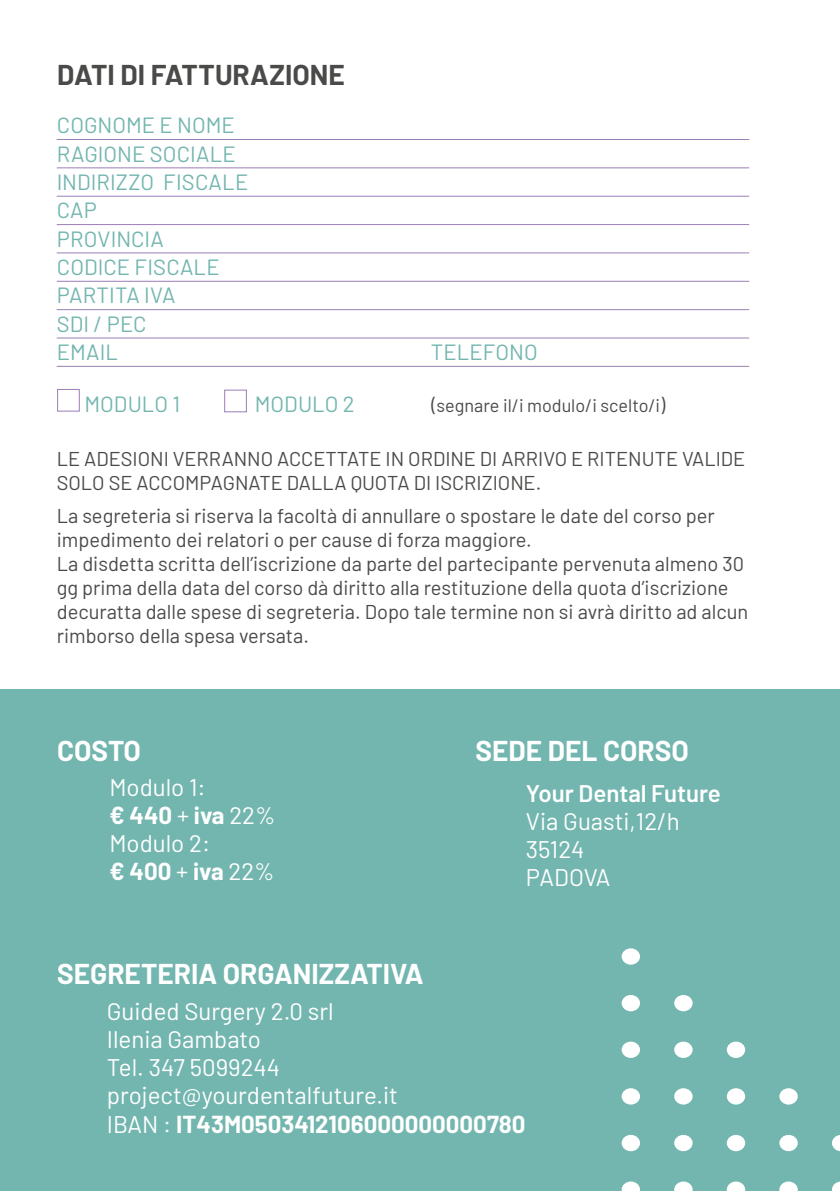
<style>
.page{position:relative;width:840px;height:1191px;background:#fff}
.page>*{position:absolute;margin:0;border:0;box-sizing:border-box;transform-origin:0 0}
.t1{font:700 28px "Barlow";color:#fff}
.t2{font:700 28px "Barlow";color:#4a4a49}
.t3{font:24px/28px "Barlow";color:#fff}
.t4{font:600 24px "Barlow";color:#fff}
.t5{font:22px/28.4px "Barlow";letter-spacing:.005em;color:#73b6af}
.t6{font:20px/24px "Barlow";color:#4a4a49}
.t7{font:18px "Barlow";color:#4a4a49}
.s1{font-size:20px}
.s2{font-weight:700}
</style>
<div class="page">
<div style="left:0;top:689px;width:839px;height:502px;background:#73b6af"></div>
<hr style="left:57px;top:167px;width:691px;height:1px;background:#9a7eb8">
<hr style="left:57px;top:196px;width:691px;height:1px;background:#9a7eb8">
<hr style="left:57px;top:224px;width:691px;height:1px;background:#9a7eb8">
<hr style="left:57px;top:252px;width:691px;height:1px;background:#9a7eb8">
<hr style="left:57px;top:281px;width:691px;height:1px;background:#9a7eb8">
<hr style="left:57px;top:309px;width:691px;height:1px;background:#9a7eb8">
<hr style="left:57px;top:338px;width:691px;height:1px;background:#9a7eb8">
<hr style="left:57px;top:366px;width:691px;height:1px;background:#9a7eb8">
<hr style="left:57px;top:139px;width:691px;height:1px;background:#9a7eb8">
<svg style="left:621px;top:1181px;width:18px;height:10px"></svg>
<svg style="left:674px;top:1181px;width:18px;height:10px"></svg>
<svg style="left:726px;top:1181px;width:18px;height:10px"></svg>
<svg style="left:779px;top:1181px;width:18px;height:10px"></svg>
<svg style="left:832px;top:1181px;width:7px;height:10px"></svg>
<div style="left:621px;top:1134px;width:18px;height:17px;background:#fff;border-radius:50%"></div>
<div style="left:673px;top:1134px;width:19px;height:17px;background:#fff;border-radius:50%"></div>
<div style="left:726px;top:1134px;width:18px;height:17px;background:#fff;border-radius:50%"></div>
<div style="left:779px;top:1134px;width:18px;height:17px;background:#fff;border-radius:50%"></div>
<svg style="left:832px;top:1135px;width:7px;height:16px"></svg>
<div style="left:621px;top:1088px;width:18px;height:16px;background:#fff;border-radius:50%"></div>
<div style="left:673px;top:1088px;width:19px;height:16px;background:#fff;border-radius:50%"></div>
<div style="left:726px;top:1088px;width:18px;height:16px;background:#fff;border-radius:50%"></div>
<div style="left:779px;top:1088px;width:18px;height:16px;background:#fff;border-radius:50%"></div>
<div style="left:621px;top:1041px;width:18px;height:17px;background:#fff;border-radius:50%"></div>
<div style="left:673px;top:1041px;width:19px;height:17px;background:#fff;border-radius:50%"></div>
<div style="left:726px;top:1041px;width:18px;height:17px;background:#fff;border-radius:50%"></div>
<div style="left:621px;top:995px;width:18px;height:16px;background:#fff;border-radius:50%"></div>
<div style="left:673px;top:995px;width:19px;height:16px;background:#fff;border-radius:50%"></div>
<div style="left:621px;top:948px;width:18px;height:16px;background:#fff;border-radius:50%"></div>
<div style="left:57px;top:389px;width:23px;height:22px;border:1px solid #9a7eb8"></div>
<div style="left:224px;top:389px;width:23px;height:23px;border:1px solid #9a7eb8"></div>
<h1 class="t2" style="left:57px;top:54px;width:289px">DATI DI FATTURAZIONE</h1>
<p class="t5" style="left:57px;top:109px;width:193px">COGNOME E NOME<br>RAGIONE SOCIALE<br>INDIRIZZO FISCALE<br>CAP<br>PROVINCIA<br>CODICE FISCALE<br>PARTITA IVA<br>SDI / PEC<br>EMAIL</p>
<p class="t5" style="left:430px;top:336px;width:109px">TELEFONO</p>
<p class="t5" style="left:84px;top:388px;width:97px">MODULO 1</p>
<p class="t5" style="left:254px;top:388px;width:101px">MODULO 2</p>
<p class="t7" style="left:431px;top:393px;width:235px"><span class="s1">(</span>segnare il/i modulo/i scelto/i<span class="s1">)</span></p>
<p class="t6" style="left:57px;top:445px;width:689px">LE ADESIONI VERRANNO ACCETTATE IN ORDINE DI ARRIVO E RITENUTE VALIDE<br>SOLO SE ACCOMPAGNATE DALLA QUOTA DI ISCRIZIONE.</p>
<p class="t6" style="left:57px;top:502px;width:692px">La segreteria si riserva la facoltà di annullare o spostare le date del corso per impedimento dei relatori o per cause di forza maggiore.<br>La disdetta scritta dell’iscrizione da parte del partecipante pervenuta almeno 30 gg prima della data del corso dà diritto alla restituzione della quota d’iscrizione decuratta dalle spese di segreteria. Dopo tale termine non si avrà diritto ad alcun rimborso della spesa versata.</p>
<h1 class="t1" style="left:57px;top:730px;width:85px">COSTO</h1>
<p class="t3" style="left:109px;top:771px;width:167px">Modulo 1:<br><span class="s2">€ 440</span> + <span class="s2">iva</span> 22%<br>Modulo 2:<br><span class="s2">€ 400</span> + <span class="s2">iva</span> 22%</p>
<h1 class="t1" style="left:57px;top:953px;width:368px">SEGRETERIA ORGANIZZATIVA</h1>
<h1 class="t1" style="left:475px;top:730px;width:215px">SEDE DEL CORSO</h1>
<p class="t4" style="left:525px;top:775px;width:196px">Your Dental Future</p>
<p class="t3" style="left:525px;top:805px;width:155px">Via Guasti,12/h<br>35124<br>PADOVA</p>
<p class="t3" style="left:107px;top:995px;width:420px">Guided Surgery 2.0 srl<br>Ilenia Gambato<br>Tel. 347 5099244 project@yourdentalfuture.it<br>IBAN : <span class="s2">IT43M0503412106000000000780</span></p>
</div>
